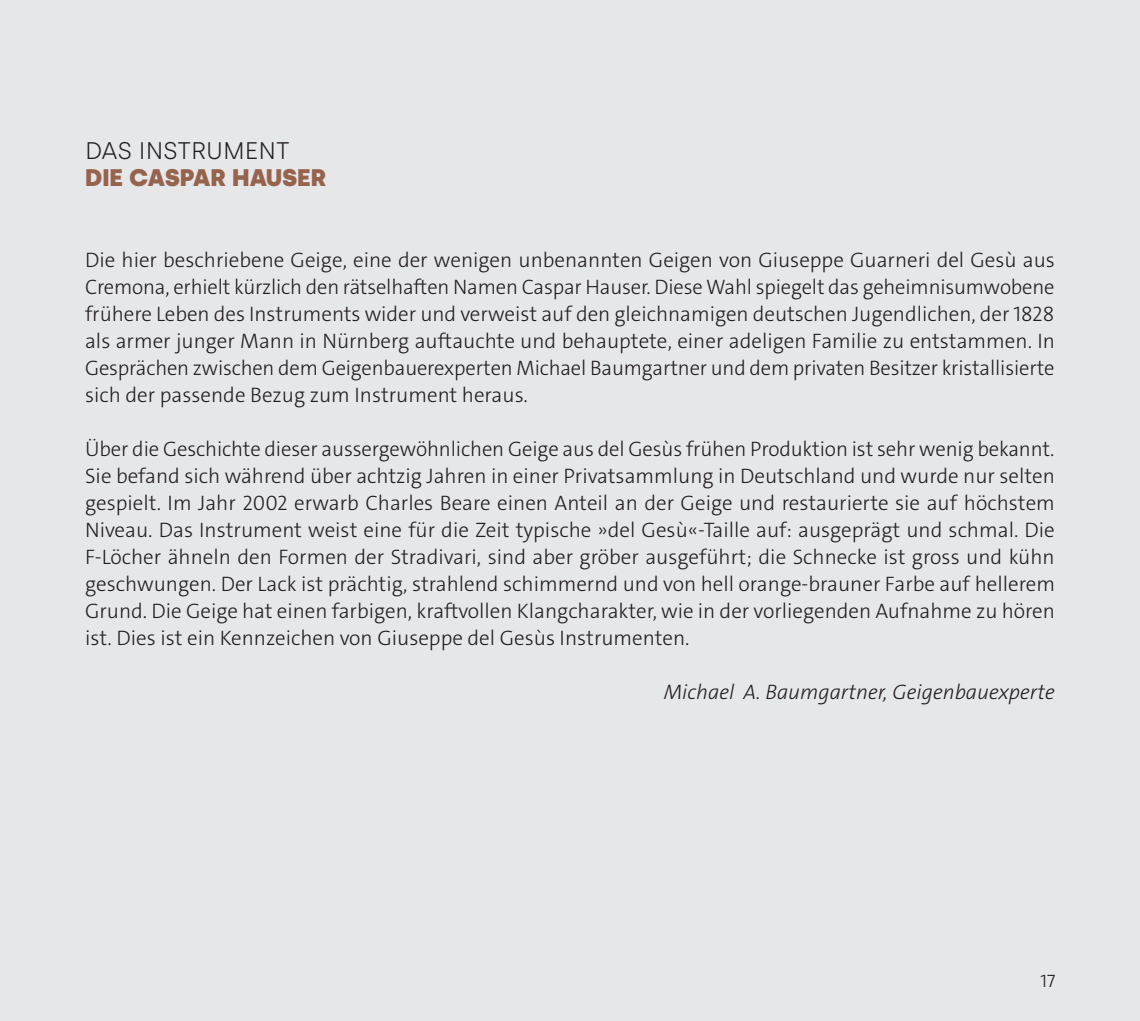
<style>
.page{position:relative;width:1140px;height:1021px;background:#fff}
.page>*{position:absolute;margin:0;border:0;box-sizing:border-box;transform-origin:0 0}
.Corps{font:900 24px "Silka";color:#96634d}
.Corps-2{font:300 24px "Silka";color:#231f20}
.Corps-3{font:300 21px/27px "The Sans C4 s";color:#231f20;text-align:justify}
.Corps-4{font:italic 300 21px "The Sans C4 s";color:#231f20}
.t1{font:300 18px "The Sans C4 s";color:#231f20}
</style>
<div class="page">
<div style="left:0;top:0;width:1140px;height:1020px;background:#e6e7e9"></div>
<p class="Corps-2" style="left:85px;top:136px;width:206px">DAS INSTRUMENT</p>
<p class="Corps" style="left:85px;top:163px;width:243px">DIE CASPAR HAUSER</p>
<p class="Corps-3" style="left:85px;top:247px;width:971px">Die hier beschriebene Geige, eine der wenigen unbenannten Geigen von Giuseppe Guarneri del Gesù aus Cremona, erhielt kürzlich den rätselhaften Namen Caspar Hauser. Diese Wahl spiegelt das geheimnisumwobene frühere Leben des Instruments wider und verweist auf den gleichnamigen deutschen Jugendlichen, der 1828 als armer junger Mann in Nürnberg auftauchte und behauptete, einer adeligen Familie zu entstammen. In Gesprächen zwischen dem Geigenbauerexperten Michael Baumgartner und dem privaten Besitzer kristallisierte sich der passende Bezug zum Instrument heraus.</p>
<p class="Corps-3" style="left:85px;top:436px;width:971px">Über die Geschichte dieser aussergewöhnlichen Geige aus del Gesùs frühen Produktion ist sehr wenig bekannt.<br>Sie befand sich während über achtzig Jahren in einer Privatsammlung in Deutschland und wurde nur selten gespielt. Im Jahr 2002 erwarb Charles Beare einen Anteil an der Geige und restaurierte sie auf höchstem Niveau. Das Instrument weist eine für die Zeit typische »del Gesù«-Taille auf: ausgeprägt und schmal. Die F-Löcher ähneln den Formen der Stradivari, sind aber gröber ausgeführt; die Schnecke ist gross und kühn geschwungen. Der Lack ist prächtig, strahlend schimmernd und von hell orange-brauner Farbe auf hellerem Grund. Die Geige hat einen farbigen, kraftvollen Klangcharakter, wie in der vorliegenden Aufnahme zu hören ist. Dies ist ein Kennzeichen von Giuseppe del Gesùs Instrumenten.</p>
<p class="Corps-4" style="left:664px;top:678px;width:392px">Michael A. Baumgartner, Geigenbauexperte</p>
<p class="t1" style="left:1040px;top:969px;width:16px">17</p>
</div>
